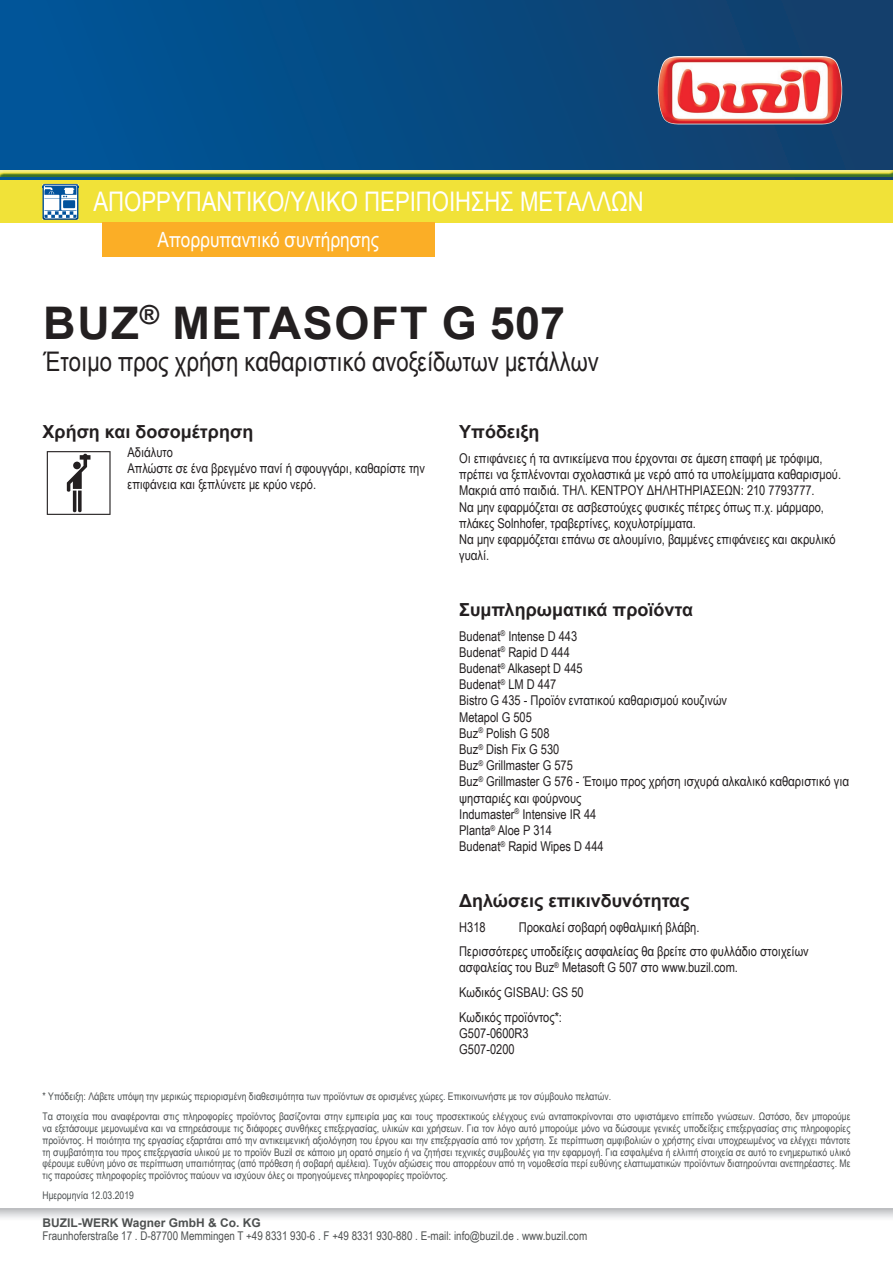
<style>
.page{position:relative;width:893px;height:1263px;background:#fff}
.page>*{position:absolute;margin:0;border:0;box-sizing:border-box;transform-origin:0 0}
.t1{font:700 45px "Arial";letter-spacing:.035em;color:#231f20}
.t2{font:27px "Arial Narrow";color:#231f20}
.t3{font:27px "Arial Narrow";color:#fff}
.t4{font:21px "Arial Narrow";color:#fff}
.t5{font:700 18px "Arial";color:#231f20}
.t6{font:13.5px/16.2px "Arial Narrow";color:#231f20}
.t7{font:12px "Arial Narrow";color:#4e5151}
.t8{font:700 12px "Arial";color:#4e5151}
.t9{font:10.5px/11.7px "Arial Narrow";color:#4d5152}
</style>
<div class="page">
<svg style="left:0;top:1209px;width:893px;height:9px;background:#d9dadc"></svg>
<svg style="left:47px;top:451px;width:64px;height:64px"></svg>
<div style="left:0;top:0;width:893px;height:180px;background:linear-gradient(to right,#00569a,#143e69)"></div>
<img style="left:658px;top:56px;width:184px;height:68px">
<hr style="left:0;top:0;width:1px;height:180px;background:#015599">
<div style="left:0;top:169px;width:893px;height:8px;background:#015599;opacity:.75"></div>
<div style="left:0;top:180px;width:893px;height:43px;background:#f1e238"></div>
<img style="left:43px;top:184px;width:35px;height:36px">
<svg style="left:44px;top:185px;width:35px;height:33px"></svg>
<div style="left:102px;top:223px;width:333px;height:34px;background:#fbae26"></div>
<h2 class="t3" style="left:94px;top:182px;width:552px">ΑΠΟΡΡΥΠΑΝΤΙΚΌ/ΥΛΙΚΌ ΠΕΡΙΠΟΊΗΣΗΣ ΜΕΤΆΛΛΩΝ</h2>
<h3 class="t4" style="left:158px;top:225px;width:223px">Απορρυπαντικό συντήρησης</h3>
<h1 class="t1" style="left:43px;top:291px;width:523px">BUZ<sup>®</sup> METASOFT G 507</h1>
<h2 class="t2" style="left:43px;top:342px;width:558px">Έτοιμο προς χρήση καθαριστικό ανοξείδωτων μετάλλων</h2>
<h3 class="t5" style="left:43px;top:419px;width:212px">Χρήση και δοσομέτρηση</h3>
<p class="t6" style="left:128px;top:443px;width:299px">Αδιάλυτο<br>Απλώστε σε ένα βρεγμένο πανί ή σφουγγάρι, καθαρίστε την επιφάνεια και ξεπλύνετε με κρύο νερό.</p>
<h3 class="t5" style="left:459px;top:419px;width:82px">Υπόδειξη</h3>
<p class="t6" style="left:459px;top:450px;width:383px">Οι επιφάνειες ή τα αντικείμενα που έρχονται σε άμεση επαφή με τρόφιμα, πρέπει να ξεπλένονται σχολαστικά με νερό από τα υπολείμματα καθαρισμού.<br>Μακριά από παιδιά. ΤΗΛ. ΚΕΝΤΡΟΥ ΔΗΛΗΤΗΡΙΑΣΕΩΝ: 210 7793777.<br>Να μην εφαρμόζεται σε ασβεστούχες φυσικές πέτρες όπως π.χ. μάρμαρο, πλάκες Solnhofer, τραβερτίνες, κοχυλοτρίμματα.<br>Να μην εφαρμόζεται επάνω σε αλουμίνιο, βαμμένες επιφάνειες και ακρυλικό γυαλί.</p>
<h3 class="t5" style="left:459px;top:597px;width:235px">Συμπληρωματικά προϊόντα</h3>
<p class="t6" style="left:459px;top:627px;width:391px">Budenat<sup>®</sup> Intense D 443<br>Budenat<sup>®</sup> Rapid D 444<br>Budenat<sup>®</sup> Alkasept D 445<br>Budenat<sup>®</sup> LM D 447<br>Bistro G 435 - Προϊόν εντατικού καθαρισμού κουζινών<br>Metapol G 505<br>Buz<sup>®</sup> Polish G 508<br>Buz<sup>®</sup> Dish Fix G 530<br>Buz<sup>®</sup> Grillmaster G 575<br>Buz<sup>®</sup> Grillmaster G 576 - Έτοιμο προς χρήση ισχυρά αλκαλικό καθαριστικό για ψησταριές και φούρνους<br>Indumaster<sup>®</sup> Intensive IR 44<br>Planta<sup>®</sup> Aloe P 314<br>Budenat<sup>®</sup> Rapid Wipes D 444</p>
<h3 class="t5" style="left:459px;top:888px;width:232px">Δηλώσεις επικινδυνότητας</h3>
<p class="t6" style="left:459px;top:918px;width:28px">H318</p>
<p class="t6" style="left:459px;top:914px;width:351px;line-height:24.8px;text-indent:60px">Προκαλεί σοβαρή οφθαλμική βλάβη.<br>Περισσότερες υποδείξεις ασφαλείας θα βρείτε στο φυλλάδιο στοιχείων</p>
<p class="t6" style="left:459px;top:955px;width:280px;line-height:24.8px">ασφαλείας του Buz<sup>®</sup> Metasoft G 507 στο www.buzil.com.<br>Κωδικός GISBAU: GS 50<br>Κωδικός προϊόντος*:</p>
<p class="t6" style="left:459px;top:1025px;width:71px">G507-0600R3<br>G507-0200</p>
<p class="t9" style="left:43px;top:1086px;width:809px;line-height:20.2px">* Υπόδειξη: Λάβετε υπόψη την μερικώς περιορισμένη διαθεσιμότητα των προϊόντων σε ορισμένες χώρες. Επικοινωνήστε με τον σύμβουλο πελατών.<br>Τα στοιχεία που αναφέρονται στις πληροφορίες προϊόντος βασίζονται στην εμπειρία μας και τους προσεκτικούς ελέγχους ενώ ανταποκρίνονται στο υφιστάμενο επίπεδο γνώσεων. Ωστόσο, δεν μπορούμε</p>
<p class="t9" style="left:43px;top:1122px;width:809px;text-align:justify">να εξετάσουμε μεμονωμένα και να επηρεάσουμε τις διάφορες συνθήκες επεξεργασίας, υλικών και χρήσεων. Για τον λόγο αυτό μπορούμε μόνο να δώσουμε γενικές υποδείξεις επεξεργασίας στις πληροφορίες προϊόντος. Η ποιότητα της εργασίας εξαρτάται από την αντικειμενική αξιολόγηση του έργου και την επεξεργασία από τον χρήστη. Σε περίπτωση αμφιβολιών ο χρήστης είναι υποχρεωμένος να ελέγχει πάντοτε τη συμβατότητα του προς επεξεργασία υλικού με το προϊόν Buzil σε κάποιο μη ορατό σημείο ή να ζητήσει τεχνικές συμβουλές για την εφαρμογή. Για εσφαλμένα ή ελλιπή στοιχεία σε αυτό το ενημερωτικό υλικό φέρουμε ευθύνη μόνο σε περίπτωση υπαιτιότητας (από πρόθεση ή σοβαρή αμέλεια). Τυχόν αξιώσεις που απορρέουν από τη νομοθεσία περί ευθύνης ελαττωματικών προϊόντων διατηρούνται ανεπηρέαστες. Με τις παρούσες πληροφορίες προϊόντος παύουν να ισχύουν όλες οι προηγούμενες πληροφορίες προϊόντος.</p>
<p class="t9" style="left:43px;top:1189px;width:93px">Ημερομηνία 12.03.2019</p>
<p class="t8" style="left:43px;top:1214px;width:220px">BUZIL-WERK Wagner GmbH &amp; Co. KG</p>
<p class="t7" style="left:43px;top:1227px;width:546px">Fraunhoferstraße 17 . D-87700 Memmingen T +49 8331 930-6 . F +49 8331 930-880 . E-mail: info@buzil.de . www.buzil.com</p>
</div>
